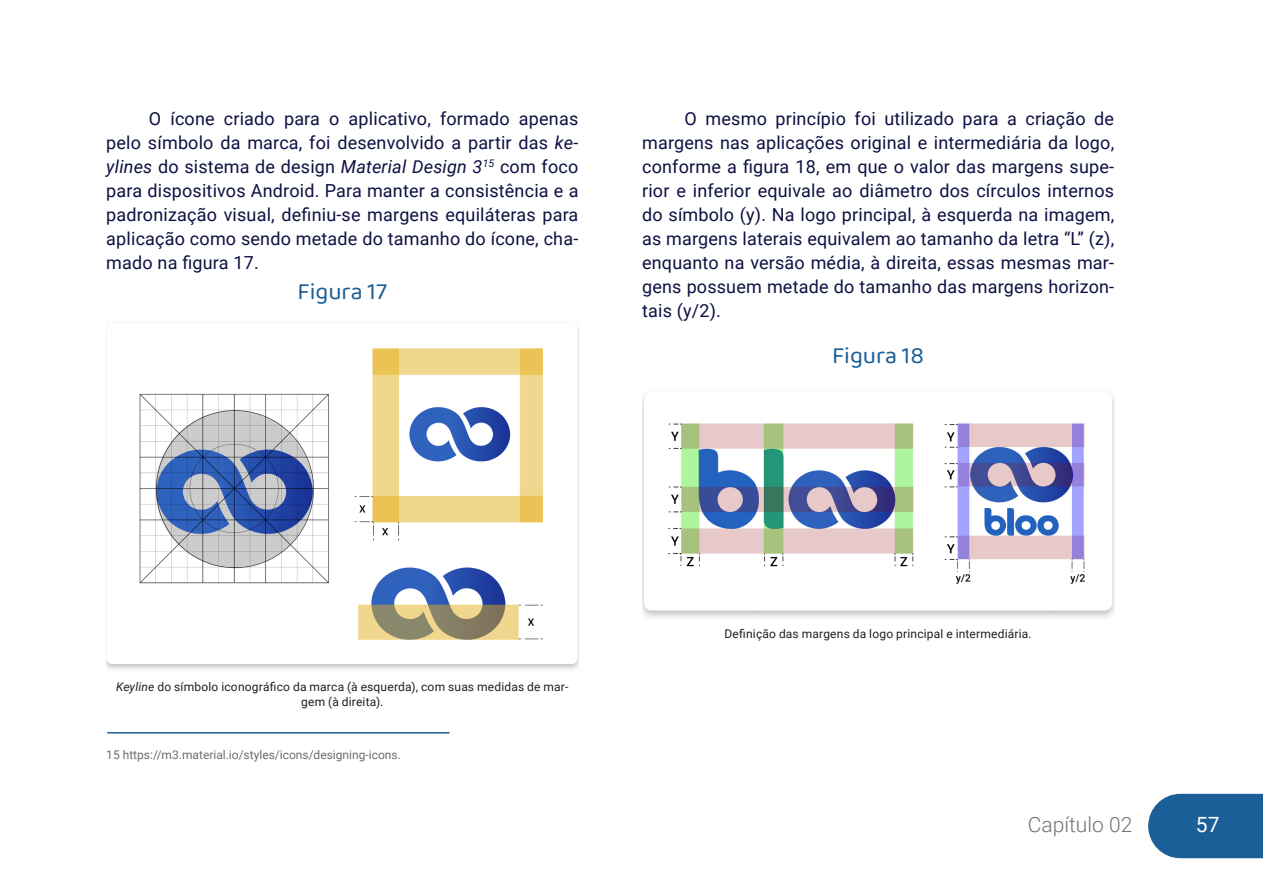
<style>
.page{position:relative;width:1263px;height:893px;background:#fff}
.page>*{position:absolute;margin:0;border:0;box-sizing:border-box;transform-origin:0 0}
.subtítulo{font:24px "Baloo Thambi 2";color:#1a5f97}
.t1{font:300 21px "Roboto";color:#717275}
.t2{font:21px "Roboto";color:#fff}
.TEXTO{font:18px/24px "Roboto";letter-spacing:.01em;color:#0d1142;text-align:justify}
.t3{font:12px/15px "Roboto";letter-spacing:.015em;color:#231f20;text-align:center}
.legenda{font:12px "Roboto";color:#6c6d70}
.s1{font-style:italic}
</style>
<div class="page">
<img style="left:106px;top:348px;width:472px;height:322px">
<img style="left:642px;top:397px;width:472px;height:221px">
<hr style="left:107px;top:732px;width:342px;height:1px;background:#1a5f97">
<div style="left:1148px;top:794px;width:115px;height:64px;background:#1a5f97"></div>
<p class="TEXTO" style="left:106px;top:106px;width:474px;text-indent:43px">O ícone criado para o aplicativo, formado apenas pelo símbolo da marca, foi desenvolvido a partir das <span class="s1">ke&shy;ylines</span> do sistema de design <span class="s1">Material Design 3</span><sup>15</sup> com foco para dispositivos Android. Para manter a consistência e a padronização visual, definiu-se margens equiláteras para aplicação como sendo metade do tamanho do ícone, cha&shy;mado na figura 17.</p>
<p class="TEXTO" style="left:642px;top:106px;width:474px;text-indent:43px">O mesmo princípio foi utilizado para a criação de margens nas aplicações original e intermediária da logo, conforme a figura 18, em que o valor das margens supe&shy;rior e inferior equivale ao diâmetro dos círculos internos do símbolo (y). Na logo principal, à esquerda na imagem, as margens laterais equivalem ao tamanho da letra “L” (z), enquanto na versão média, à direita, essas mesmas mar&shy;gens possuem metade do tamanho das margens horizon&shy;tais (y/2).</p>
<p class="subtítulo" style="left:298px;top:275px;width:91px">Figura 17</p>
<p class="subtítulo" style="left:832px;top:338px;width:94px">Figura 18</p>
<p class="t3" style="left:116px;top:679px;width:454px"><span class="s1">Keyline</span> do símbolo iconográfico da marca (à esquerda), com suas medidas de mar&shy;gem (à direita).</p>
<p class="legenda" style="left:106px;top:746px;width:296px">15 https://m3.material.io/styles/icons/designing-icons.</p>
<p class="t3" style="left:724px;top:626px;width:309px">Definição das margens da logo principal e intermediária.</p>
<p class="t1" style="left:1028px;top:809px;width:106px">Capítulo 02</p>
<p class="t2" style="left:1196px;top:810px;width:25px">57</p>
</div>
